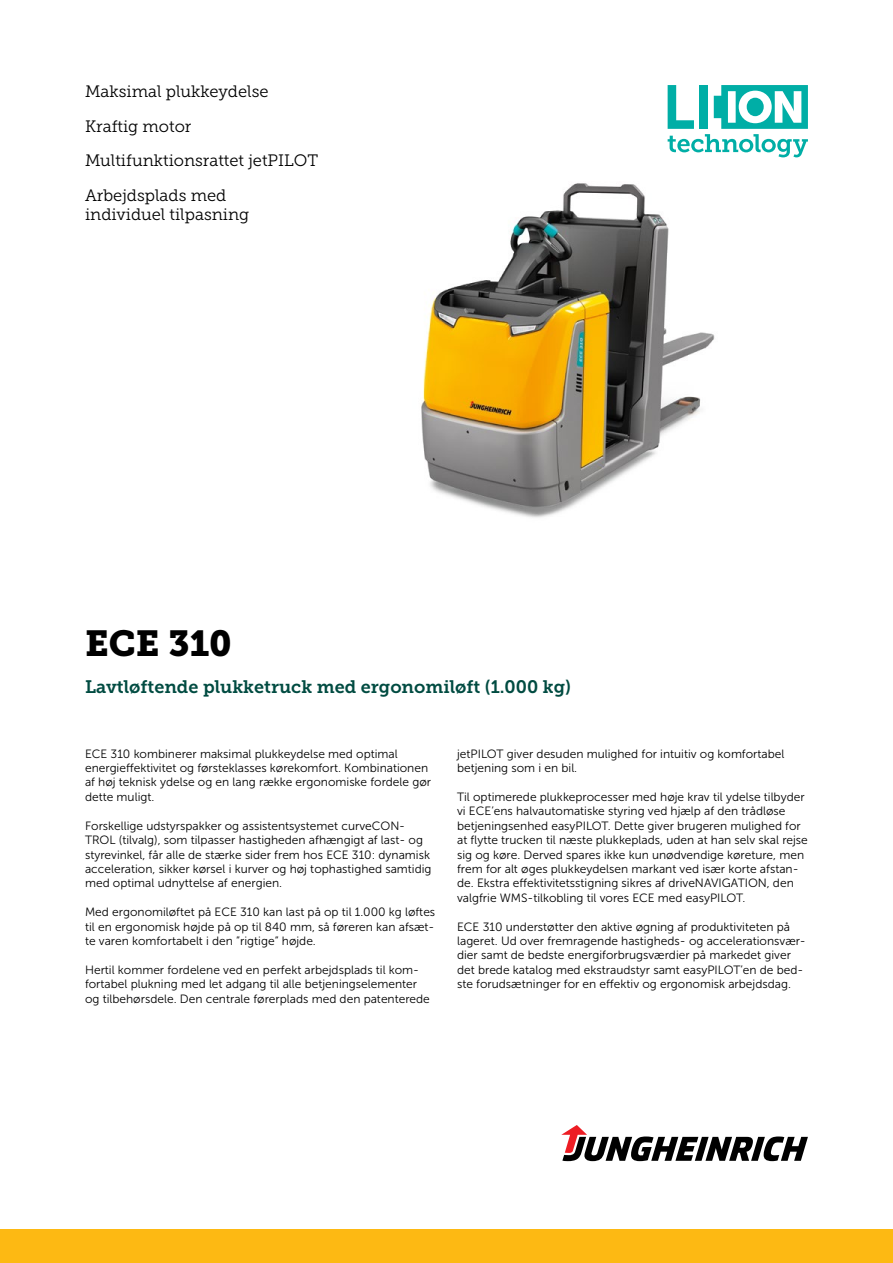
<style>
.page{position:relative;width:893px;height:1263px;background:#fff}
.page>*{position:absolute;margin:0;border:0;box-sizing:border-box;transform-origin:0 0}
.t1{font:36px "Museo JH Slab 900";color:#000}
.t2{font:18px "Museo JH Slab 700";color:#004b41}
.t3{font:16.5px/34.3px "Museo JH Slab 300";color:#000}
.t4{font:12px/14.4px "Museo JH Sans 300";color:#000}
</style>
<div class="page">
<div style="left:0;top:1229px;width:893px;height:34px;background:#fdb913"></div>
<svg style="left:561px;top:1125px;width:247px;height:36px"></svg>
<img style="left:421px;top:85px;width:378px;height:433px">
<svg style="left:668px;top:85px;width:140px;height:72px"></svg>
<h3 class="t3" style="left:85px;top:75px;width:235px">Maksimal plukkeydelse<br>Kraftig motor<br>Multifunktionsrattet jetPILOT<br>Arbejdsplads med</h3>
<h3 class="t3" style="left:85px;top:197px;width:166px">individuel tilpasning</h3>
<h1 class="t1" style="left:85px;top:623px;width:148px">ECE 310</h1>
<h2 class="t2" style="left:85px;top:677px;width:487px">Lavtløftende plukketruck med ergonomiløft (1.000 kg)</h2>
<p class="t4" style="left:85px;top:746px;width:348px">ECE 310 kombinerer maksimal plukkeydelse med optimal energieffektivitet og førsteklasses kørekomfort. Kombinationen af høj teknisk ydelse og en lang række ergonomiske fordele gør dette muligt.</p>
<p class="t4" style="left:85px;top:818px;width:348px">Forskellige udstyrspakker og assistentsystemet curveCON-TROL (tilvalg), som tilpasser hastigheden afhængigt af last- og styrevinkel, får alle de stærke sider frem hos ECE 310: dynamisk acceleration, sikker kørsel i kurver og høj tophastighed samtidig med optimal udnyttelse af energien.</p>
<p class="t4" style="left:85px;top:905px;width:352px;text-align:justify">Med ergonomiløftet på ECE 310 kan last på op til 1.000 kg løftes til en ergonomisk højde på op til 840 mm, så føreren kan afsæt&shy;te varen komfortabelt i den ”rigtige” højde.</p>
<p class="t4" style="left:85px;top:962px;width:346px">Hertil kommer fordelene ved en perfekt arbejdsplads til kom&shy;fortabel plukning med let adgang til alle betjeningselementer og tilbehørsdele. Den centrale førerplads med den patenterede</p>
<p class="t4" style="left:457px;top:746px;width:329px">jetPILOT giver desuden mulighed for intuitiv og komfortabel betjening som i en bil.</p>
<p class="t4" style="left:457px;top:790px;width:352px">Til optimerede plukkeprocesser med høje krav til ydelse tilbyder vi ECE’ens halvautomatiske styring ved hjælp af den trådløse betjeningsenhed easyPILOT. Dette giver brugeren mulighed for at flytte trucken til næste plukkeplads, uden at han selv skal rejse sig og køre. Derved spares ikke kun unødvendige køreture, men frem for alt øges plukkeydelsen markant ved især korte afstan&shy;de. Ekstra effektivitetsstigning sikres af driveNAVIGATION, den valgfrie WMS-tilkobling til vores ECE med easyPILOT.</p>
<p class="t4" style="left:457px;top:919px;width:350px">ECE 310 understøtter den aktive øgning af produktiviteten på lageret. Ud over fremragende hastigheds- og accelerationsvær&shy;dier samt de bedste energiforbrugsværdier på markedet giver det brede katalog med ekstraudstyr samt easyPILOT’en de bed&shy;ste forudsætninger for en effektiv og ergonomisk arbejdsdag.</p>
</div>
